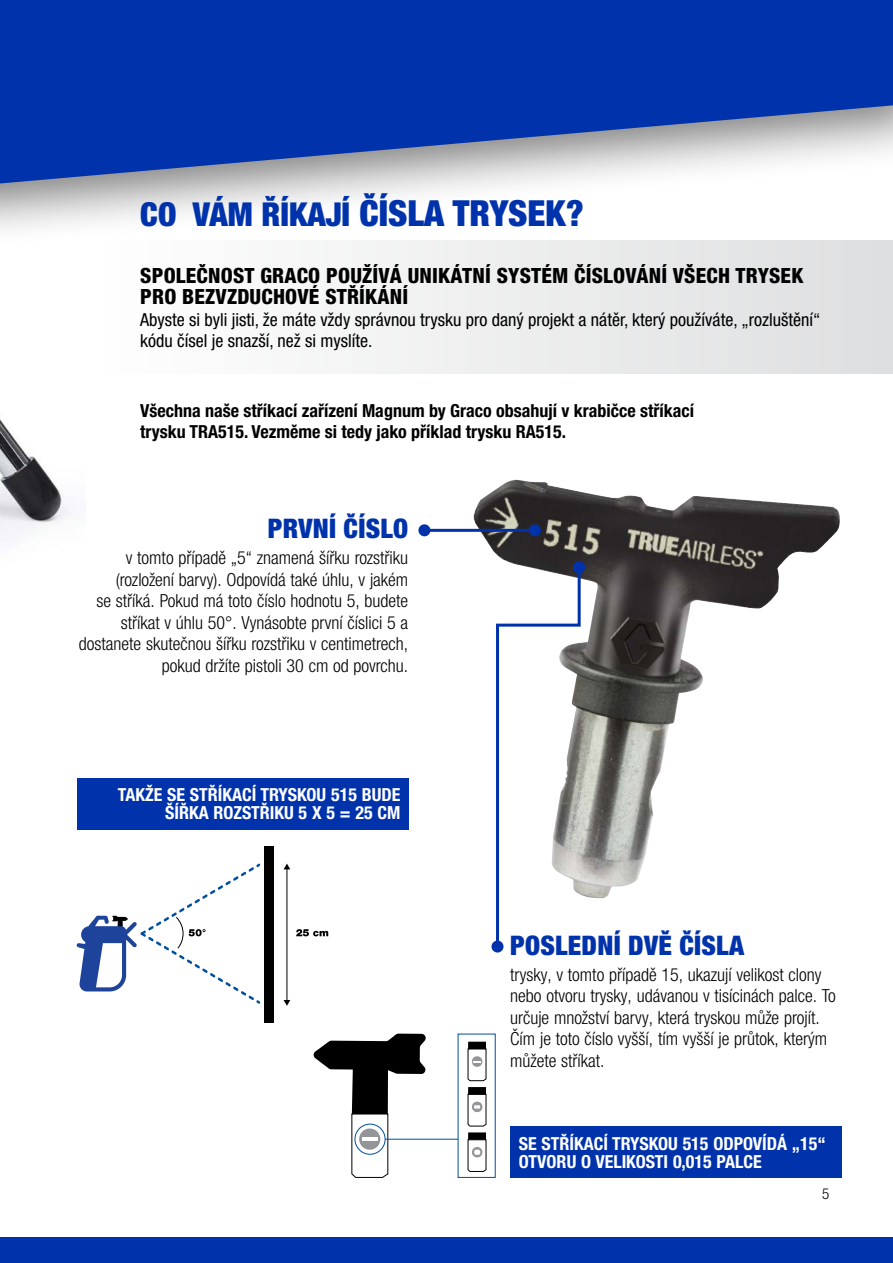
<style>
.page{position:relative;width:893px;height:1263px;background:#fff}
.page>*{position:absolute;margin:0;border:0;box-sizing:border-box;transform-origin:0 0}
.t1{font:900 condensed 36px "Helvetica Neue LTW1 G";color:#0033ab}
.t2{font:900 condensed 27px "Helvetica Neue LTW1 G";letter-spacing:.01em;color:#0033ab}
.t3{font:800 condensed 21px/21px "Helvetica Neue LTW1 G";letter-spacing:.01em;color:#000}
.t4{font:300 condensed 18px/21.6px "Helvetica Neue LTW1 G";color:#000;text-align:right}
.t5{font:condensed 18px/21.6px "Helvetica Neue LTW1 G";color:#000}
.t6{font:700 condensed 18px/21.6px "Helvetica Neue LTW1 G";color:#000}
.t7{font:700 condensed 18px/18px "Helvetica Neue LTW1 G";color:#fff}
.t8{font:300 condensed 15px "Helvetica Neue LTW1 G";color:#000}
.s1{font-size:33px}
</style>
<div class="page">
<img style="left:0;top:419px;width:71px;height:122px">
<div style="left:0;top:0;width:893px;height:324px;background:#000;opacity:.51"></div>
<svg style="left:0;top:0;width:893px;height:183px;background:#2b53b2"></svg>
<div style="left:0;top:1237px;width:893px;height:26px;background:#0033ab"></div>
<div style="left:0;top:240px;width:893px;height:134px;background:linear-gradient(to right,#fff,#dedfe0)"></div>
<img style="left:473px;top:480px;width:367px;height:419px">
<div style="left:264px;top:846px;width:10px;height:177px;background:#010101"></div>
<hr style="left:287px;top:868px;width:1px;height:133px;background:#000">
<svg style="left:284px;top:863px;width:6px;height:6px"></svg>
<svg style="left:284px;top:1000px;width:6px;height:6px"></svg>
<svg style="left:77px;top:863px;width:183px;height:141px"></svg>
<svg style="left:296px;top:929px;width:32px;height:7px"></svg>
<svg style="left:313px;top:1033px;width:113px;height:145px"></svg>
<hr style="left:362px;top:1137px;width:16px;height:4px;background:#fff">
<div style="left:354px;top:1124px;width:32px;height:31px;border:1px solid #004ea0;border-radius:50%"></div>
<hr style="left:385px;top:1139px;width:73px;height:1px;background:#004ea0">
<svg style="left:467px;top:1048px;width:19px;height:33px"></svg>
<div style="left:468px;top:1042px;width:18px;height:7px;background:#000"></div>
<div style="left:468px;top:1087px;width:18px;height:7px;background:#000"></div>
<div style="left:468px;top:1132px;width:18px;height:8px;background:#000"></div>
<svg style="left:467px;top:1094px;width:19px;height:32px"></svg>
<svg style="left:467px;top:1139px;width:19px;height:33px"></svg>
<hr style="left:424px;top:529px;width:111px;height:3px;background:#0033ab">
<div style="left:418px;top:524px;width:12px;height:12px;background:#0033ab;border-radius:50%"></div>
<div style="left:529px;top:524px;width:12px;height:12px;background:#0033ab;border-radius:50%"></div>
<svg style="left:494px;top:564px;width:88px;height:385px"></svg>
<div style="left:491px;top:940px;width:12px;height:12px;background:#0033ab;border-radius:50%"></div>
<div style="left:573px;top:561px;width:12px;height:12px;background:#0033ab;border-radius:50%"></div>
<div style="left:510px;top:1127px;width:332px;height:51px;background:#0033ab"></div>
<div style="left:77px;top:778px;width:332px;height:51px;background:#0033ab"></div>
<h1 class="t1" style="left:140px;top:191px;width:445px"><span class="s1">CO VÁM ŘÍKAJÍ</span> ČÍSLA TRYSEK?</h1>
<p class="t3" style="left:140px;top:265px;width:665px">SPOLEČNOST GRACO POUŽÍVÁ UNIKÁTNÍ SYSTÉM ČÍSLOVÁNÍ VŠECH TRYSEK<br>PRO BEZVZDUCHOVÉ STŘÍKÁNÍ</p>
<p class="t5" style="left:140px;top:308px;width:681px">Abyste si byli jisti, že máte vždy správnou trysku pro daný projekt a nátěr, který používáte, „rozluštění“ kódu čísel je snazší, než si myslíte.</p>
<p class="t6" style="left:140px;top:400px;width:555px">Všechna naše stříkací zařízení Magnum by Graco obsahují v krabičce stříkací trysku TRA515. Vezměme si tedy jako příklad trysku RA515.</p>
<h2 class="t2" style="left:268px;top:512px;width:142px">PRVNÍ ČÍSLO</h2>
<p class="t4" style="left:79px;top:547px;width:331px">v tomto případě „5“ znamená šířku rozstřiku (rozložení barvy). Odpovídá také úhlu, v jakém<br>se stříká. Pokud má toto číslo hodnotu 5, budete stříkat v úhlu 50°. Vynásobte první číslici 5 a dostanete skutečnou šířku rozstřiku v centimetrech, pokud držíte pistoli 30 cm od povrchu.</p>
<p class="t7" style="left:118px;top:786px;width:284px;text-align:right">TAKŽE SE STŘÍKACÍ TRYSKOU 515 BUDE<br>ŠÍŘKA ROZSTŘIKU 5 X 5 = 25 CM</p>
<h2 class="t2" style="left:510px;top:929px;width:235px">POSLEDNÍ DVĚ ČÍSLA</h2>
<p class="t4" style="left:510px;top:964px;width:327px;text-align:left">trysky, v tomto případě 15, ukazují velikost clony nebo otvoru trysky, udávanou v tisícinách palce. To určuje množství barvy, která tryskou může projít.<br>Čím je toto číslo vyšší, tím vyšší je průtok, kterým můžete stříkat.</p>
<p class="t7" style="left:519px;top:1134px;width:309px">SE STŘÍKACÍ TRYSKOU 515 ODPOVÍDÁ „15“<br>OTVORU O VELIKOSTI 0,015 PALCE</p>
<p class="t8" style="left:822px;top:1185px;width:9px">5</p>
</div>
